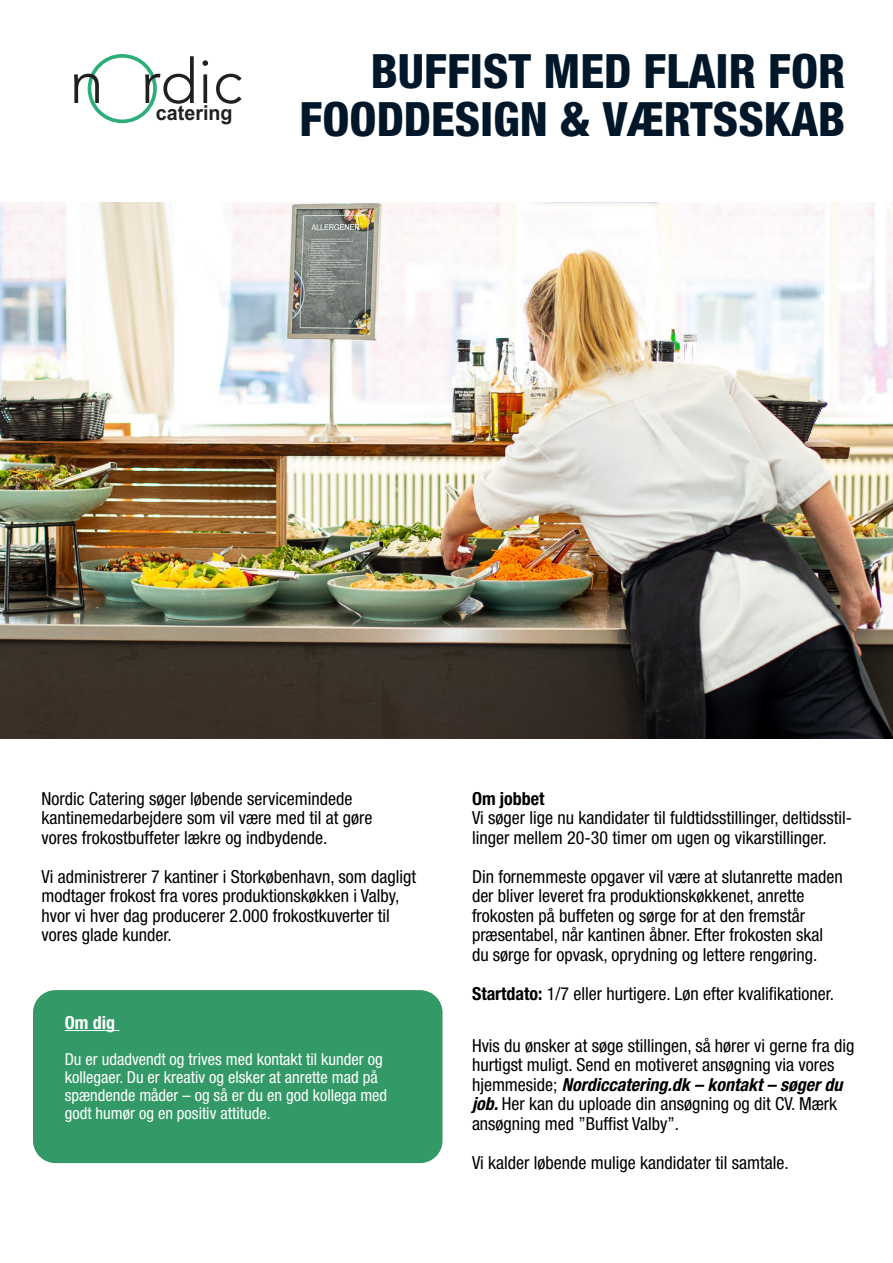
<style>
.page{position:relative;width:893px;height:1263px;background:#fff}
.page>*{position:absolute;margin:0;border:0;box-sizing:border-box;transform-origin:0 0}
.t1{font:800 condensed 47.4px "Helvetica Neue LT Std";color:#001729}
.t2{font:700 20.7px "Arial";color:#231f20;scale:.95 1}
.t3{font:condensed 18px/19.5px "Helvetica Neue LT Std";color:#000}
.t4{font:700 condensed 18px "Helvetica Neue LT Std";color:#000}
.t5{font:700 condensed 18px "Helvetica Neue LT Std";color:#fff}
.t6{font:condensed 16.5px/18px "Helvetica Neue LT Std";color:#fff}
.s1{font-weight:700}
.s2{font-weight:700;font-style:italic}
</style>
<div class="page">
<img style="left:0;top:202px;width:893px;height:537px">
<svg style="left:74px;top:54px;width:120px;height:69px"></svg>
<svg style="left:202px;top:60px;width:6px;height:43px"></svg>
<svg style="left:216px;top:74px;width:26px;height:30px"></svg>
<div style="left:33px;top:990px;width:409px;height:173px;background:#396;border-radius:22px"></div>
<hr style="left:65px;top:1030px;width:54px;height:1px;background:#fff">
<p class="t2" style="left:156px;top:98px;width:82px">catering</p>
<p class="t1" style="left:371px;top:42px;width:476px">BUFFIST MED FLAIR FOR</p>
<p class="t1" style="left:300px;top:90px;width:547px">FOODDESIGN &amp; VÆRTSSKAB</p>
<p class="t3" style="left:42px;top:789px;width:312px">Nordic Catering søger løbende servicemindede</p>
<p class="t3" style="left:42px;top:808px;width:332px">kantinemedarbejdere som vil være med til at gøre</p>
<p class="t3" style="left:42px;top:828px;width:287px">vores frokostbuffeter lækre og indbydende.</p>
<p class="t3" style="left:42px;top:867px;width:376px">Vi administrerer 7 kantiner i Storkøbenhavn, som dagligt modtager frokost fra vores produktionskøkken i Valby,</p>
<p class="t3" style="left:42px;top:906px;width:350px">hvor vi hver dag producerer 2.000 frokostkuverter til</p>
<p class="t3" style="left:42px;top:925px;width:132px">vores glade kunder.</p>
<p class="t5" style="left:65px;top:1011px;width:52px">Om dig</p>
<p class="t6" style="left:65px;top:1050px;width:319px">Du er udadvendt og trives med kontakt til kunder og</p>
<p class="t6" style="left:65px;top:1068px;width:324px">kollegaer. Du er kreativ og elsker at anrette mad på spændende måder – og så er du en god kollega med</p>
<p class="t6" style="left:65px;top:1104px;width:207px">godt humør og en positiv attitude.</p>
<p class="t4" style="left:472px;top:787px;width:74px">Om jobbet</p>
<p class="t3" style="left:472px;top:808px;width:381px">Vi søger lige nu kandidater til fuldtidsstillinger, deltidsstil&shy;linger mellem 20-30 timer om ugen og vikarstillinger.</p>
<p class="t3" style="left:472px;top:867px;width:372px">Din fornemmeste opgaver vil være at slutanrette maden der bliver leveret fra produktionskøkkenet, anrette</p>
<p class="t3" style="left:472px;top:906px;width:335px">frokosten på buffeten og sørge for at den fremstår</p>
<p class="t3" style="left:472px;top:925px;width:353px">præsentabel, når kantinen åbner. Efter frokosten skal</p>
<p class="t3" style="left:472px;top:945px;width:347px">du sørge for opvask, oprydning og lettere rengøring.</p>
<p class="t3" style="left:472px;top:984px;width:364px"><span class="s1">Startdato:</span> 1/7 eller hurtigere. Løn efter kvalifikationer.</p>
<p class="t3" style="left:472px;top:1035px;width:384px">Hvis du ønsker at søge stillingen, så hører vi gerne fra dig hurtigst muligt. Send en motiveret ansøgning via vores hjemmeside; <span class="s2">Nordiccatering.dk – kontakt – søger du job.</span> Her kan du uploade din ansøgning og dit CV. Mærk ansøgning med ”Buffist Valby”.</p>
<p class="t3" style="left:472px;top:1152px;width:318px">Vi kalder løbende mulige kandidater til samtale.</p>
</div>
